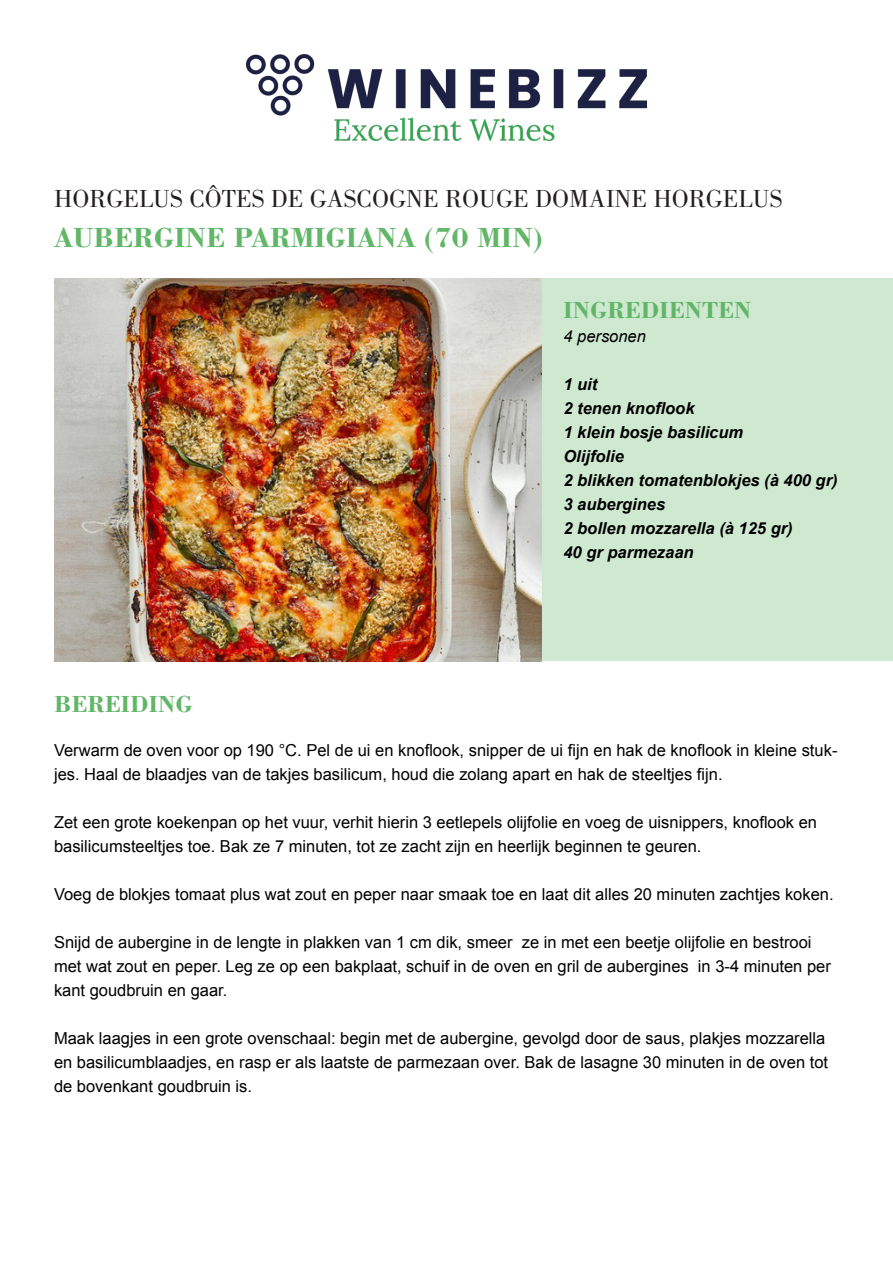
<style>
.page{position:relative;width:893px;height:1263px;background:#fff}
.page>*{position:absolute;margin:0;border:0;box-sizing:border-box;transform-origin:0 0}
.t1{font:700 28.5px "Bodoni Std";color:#61b668}
.t2{font:25.5px "Bodoni Std";color:#231f20}
.t3{font:700 24px "Bodoni Std";color:#61b668}
.t4{font:16.5px/24px "Arial";color:#000}
.t5{font:italic 700 16.5px "Arial";color:#000}
.t6{font:italic 16.5px "Arial";color:#000}
</style>
<div class="page">
<div style="left:542px;top:279px;width:351px;height:382px;background:#cfe9d1"></div>
<img style="left:247px;top:54px;width:399px;height:86px">
<img style="left:54px;top:279px;width:487px;height:382px">
<p class="t2" style="left:54px;top:184px;width:730px">HORGELUS CÔTES DE GASCOGNE ROUGE DOMAINE HORGELUS</p>
<p class="t1" style="left:54px;top:220px;width:490px">AUBERGINE PARMIGIANA (70 MIN)</p>
<p class="t3" style="left:563px;top:295px;width:190px">INGREDIENTEN</p>
<p class="t6" style="left:563px;top:325px;width:84px">4 personen</p>
<p class="t5" style="left:563px;top:373px;width:35px">1 uit</p>
<p class="t5" style="left:563px;top:397px;width:133px">2 tenen knoflook</p>
<p class="t5" style="left:563px;top:421px;width:181px">1 klein bosje basilicum</p>
<p class="t5" style="left:563px;top:445px;width:62px">Olijfolie</p>
<p class="t5" style="left:563px;top:469px;width:276px">2 blikken tomatenblokjes (à 400 gr)</p>
<p class="t5" style="left:563px;top:493px;width:103px">3 aubergines</p>
<p class="t5" style="left:563px;top:517px;width:231px">2 bollen mozzarella (à 125 gr)</p>
<p class="t5" style="left:563px;top:541px;width:132px">40 gr parmezaan</p>
<p class="t3" style="left:54px;top:689px;width:140px">BEREIDING</p>
<p class="t4" style="left:54px;top:738px;width:785px">Verwarm de oven voor op 190 °C. Pel de ui en knoflook, snipper de ui fijn en hak de knoflook in kleine stuk&shy;jes. Haal de blaadjes van de takjes basilicum, houd die zolang apart en hak de steeltjes fijn.</p>
<p class="t4" style="left:54px;top:810px;width:765px">Zet een grote koekenpan op het vuur, verhit hierin 3 eetlepels olijfolie en voeg de uisnippers, knoflook en basilicumsteeltjes toe. Bak ze 7 minuten, tot ze zacht zijn en heerlijk beginnen te geuren.</p>
<p class="t4" style="left:54px;top:882px;width:781px">Voeg de blokjes tomaat plus wat zout en peper naar smaak toe en laat dit alles 20 minuten zachtjes koken.</p>
<p class="t4" style="left:54px;top:930px;width:778px">Snijd de aubergine in de lengte in plakken van 1 cm dik, smeer ze in met een beetje olijfolie en bestrooi met wat zout en peper. Leg ze op een bakplaat, schuif in de oven en gril de aubergines in 3-4 minuten per kant goudbruin en gaar.</p>
<p class="t4" style="left:54px;top:1026px;width:776px">Maak laagjes in een grote ovenschaal: begin met de aubergine, gevolgd door de saus, plakjes mozzarella en basilicumblaadjes, en rasp er als laatste de parmezaan over. Bak de lasagne 30 minuten in de oven tot de bovenkant goudbruin is.</p>
</div>
